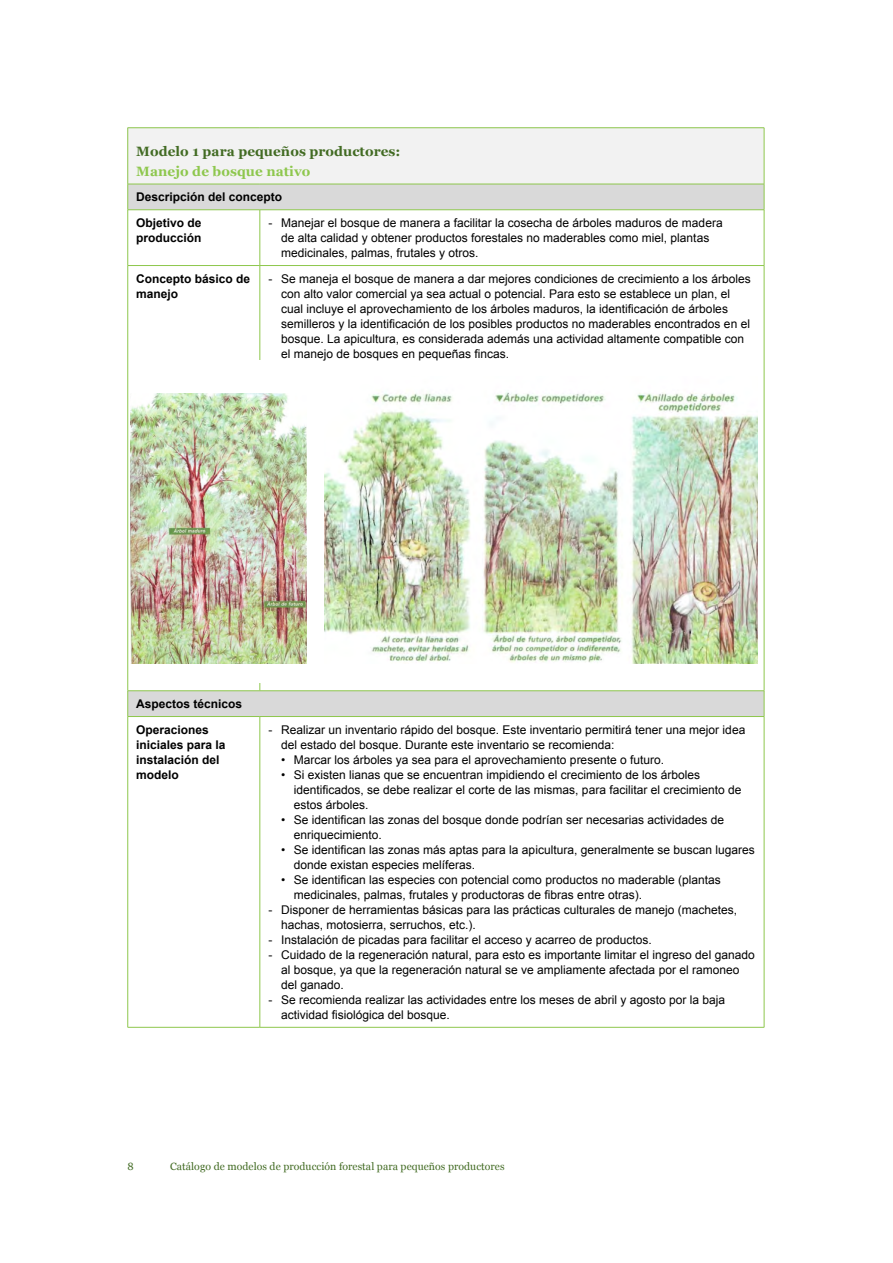
<style>
.page{position:relative;width:893px;height:1263px;background:#fff}
.page>*{position:absolute;margin:0;border:0;box-sizing:border-box;transform-origin:0 0}
.t1{font:700 13.5px "Georgia";letter-spacing:.005em;color:#426b23}
.t2{font:700 13.5px "Georgia";letter-spacing:.005em;color:#8ec74d}
.t3{font:12px/15px "Arial";color:#000}
.t4{font:700 12px/15px "Arial";color:#000}
.t5{font:10.5px "Georgia";letter-spacing:.005em;color:#426b23}
</style>
<div class="page">
<div style="left:128px;top:128px;width:636px;height:56px;background:#f2f2f2"></div>
<svg style="left:128px;top:185px;width:636px;height:531px"></svg>
<svg style="left:127px;top:184px;width:1px;height:26px"></svg>
<svg style="left:764px;top:184px;width:1px;height:26px"></svg>
<hr style="left:128px;top:209px;width:132px;height:1px;background:#8ec74d">
<hr style="left:127px;top:210px;width:1px;height:55px;background:#8ec74d">
<hr style="left:260px;top:209px;width:504px;height:1px;background:#8ec74d">
<hr style="left:260px;top:210px;width:1px;height:55px;background:#8ec74d">
<hr style="left:764px;top:210px;width:1px;height:55px;background:#8ec74d">
<hr style="left:128px;top:265px;width:132px;height:1px;background:#8ec74d">
<hr style="left:127px;top:266px;width:1px;height:425px;background:#8ec74d">
<hr style="left:260px;top:265px;width:504px;height:1px;background:#8ec74d">
<hr style="left:260px;top:266px;width:1px;height:425px;background:#8ec74d">
<hr style="left:764px;top:266px;width:1px;height:425px;background:#8ec74d">
<hr style="left:128px;top:690px;width:132px;height:1px;background:#8ec74d">
<svg style="left:127px;top:691px;width:1px;height:25px"></svg>
<hr style="left:260px;top:690px;width:504px;height:1px;background:#8ec74d">
<svg style="left:764px;top:691px;width:1px;height:25px"></svg>
<hr style="left:128px;top:716px;width:132px;height:1px;background:#8ec74d">
<hr style="left:127px;top:717px;width:1px;height:310px;background:#8ec74d">
<hr style="left:260px;top:716px;width:504px;height:1px;background:#8ec74d">
<hr style="left:260px;top:717px;width:1px;height:310px;background:#8ec74d">
<hr style="left:764px;top:717px;width:1px;height:310px;background:#8ec74d">
<hr style="left:128px;top:1027px;width:132px;height:1px;background:#8ec74d">
<hr style="left:260px;top:1027px;width:504px;height:1px;background:#8ec74d">
<hr style="left:128px;top:127px;width:132px;height:1px;background:#8ec74d">
<hr style="left:127px;top:128px;width:1px;height:56px;background:#8ec74d">
<hr style="left:260px;top:127px;width:504px;height:1px;background:#8ec74d">
<hr style="left:764px;top:128px;width:1px;height:56px;background:#8ec74d">
<hr style="left:128px;top:184px;width:132px;height:1px;background:#8ec74d">
<hr style="left:260px;top:184px;width:504px;height:1px;background:#8ec74d">
<div style="left:229px;top:360px;width:87px;height:322px;background:#fff"></div>
<img style="left:325px;top:377px;width:432px;height:286px">
<img style="left:131px;top:394px;width:175px;height:269px">
<p class="t1" style="left:136px;top:143px;width:266px">Modelo 1 para pequeños productores:</p>
<p class="t2" style="left:136px;top:162px;width:176px">Manejo de bosque nativo</p>
<p class="t4" style="left:136px;top:184px;width:148px;line-height:25.8px">Descripción del concepto<br>Objetivo de</p>
<p class="t4" style="left:136px;top:231px;width:67px">producción</p>
<p class="t3" style="left:281px;top:215px;width:443px;text-indent:-13px">- Manejar el bosque de manera a facilitar la cosecha de árboles maduros de madera de alta calidad y obtener productos forestales no maderables como miel, plantas medicinales, palmas, frutales y otros.</p>
<p class="t4" style="left:136px;top:271px;width:116px">Concepto básico de manejo</p>
<p class="t3" style="left:281px;top:271px;width:471px;text-indent:-13px">- Se maneja el bosque de manera a dar mejores condiciones de crecimiento a los árboles con alto valor comercial ya sea actual o potencial. Para esto se establece un plan, el cual incluye el aprovechamiento de los árboles maduros, la identificación de árboles semilleros y la identificación de los posibles productos no maderables encontrados en el bosque. La apicultura, es considerada además una actividad altamente compatible con el manejo de bosques en pequeñas fincas.</p>
<p class="t4" style="left:136px;top:691px;width:108px;line-height:25.8px">Aspectos técnicos<br>Operaciones</p>
<p class="t4" style="left:136px;top:737px;width:91px">iniciales para la instalación del modelo</p>
<p class="t3" style="left:281px;top:722px;width:466px;text-indent:-13px">- Realizar un inventario rápido del bosque. Este inventario permitirá tener una mejor idea del estado del bosque. Durante este inventario se recomienda:</p>
<p class="t3" style="left:281px;top:752px;width:384px">• Marcar los árboles ya sea para el aprovechamiento presente o futuro.</p>
<p class="t3" style="left:294px;top:767px;width:449px;text-indent:-13px">• Si existen lianas que se encuentran impidiendo el crecimiento de los árboles identificados, se debe realizar el corte de las mismas, para facilitar el crecimiento de estos árboles.</p>
<p class="t3" style="left:294px;top:812px;width:432px;text-indent:-13px">• Se identifican las zonas del bosque donde podrían ser necesarias actividades de enriquecimiento.</p>
<p class="t3" style="left:294px;top:842px;width:462px;text-indent:-13px">• Se identifican las zonas más aptas para la apicultura, generalmente se buscan lugares donde existan especies melíferas.</p>
<p class="t3" style="left:294px;top:872px;width:428px;text-indent:-13px">• Se identifican las especies con potencial como productos no maderable (plantas medicinales, palmas, frutales y productoras de fibras entre otras).</p>
<p class="t3" style="left:281px;top:902px;width:458px;text-indent:-13px">- Disponer de herramientas básicas para las prácticas culturales de manejo (machetes, hachas, motosierra, serruchos, etc.).</p>
<p class="t3" style="left:268px;top:932px;width:385px">- Instalación de picadas para facilitar el acceso y acarreo de productos.</p>
<p class="t3" style="left:281px;top:947px;width:475px;text-indent:-13px">- Cuidado de la regeneración natural, para esto es importante limitar el ingreso del ganado al bosque, ya que la regeneración natural se ve ampliamente afectada por el ramoneo del ganado.</p>
<p class="t3" style="left:281px;top:992px;width:446px;text-indent:-13px">- Se recomienda realizar las actividades entre los meses de abril y agosto por la baja actividad fisiológica del bosque.</p>
<p class="t5" style="left:128px;top:1160px;width:8px">8</p>
<p class="t5" style="left:170px;top:1160px;width:336px">Catálogo de modelos de producción forestal para pequeños productores</p>
</div>
